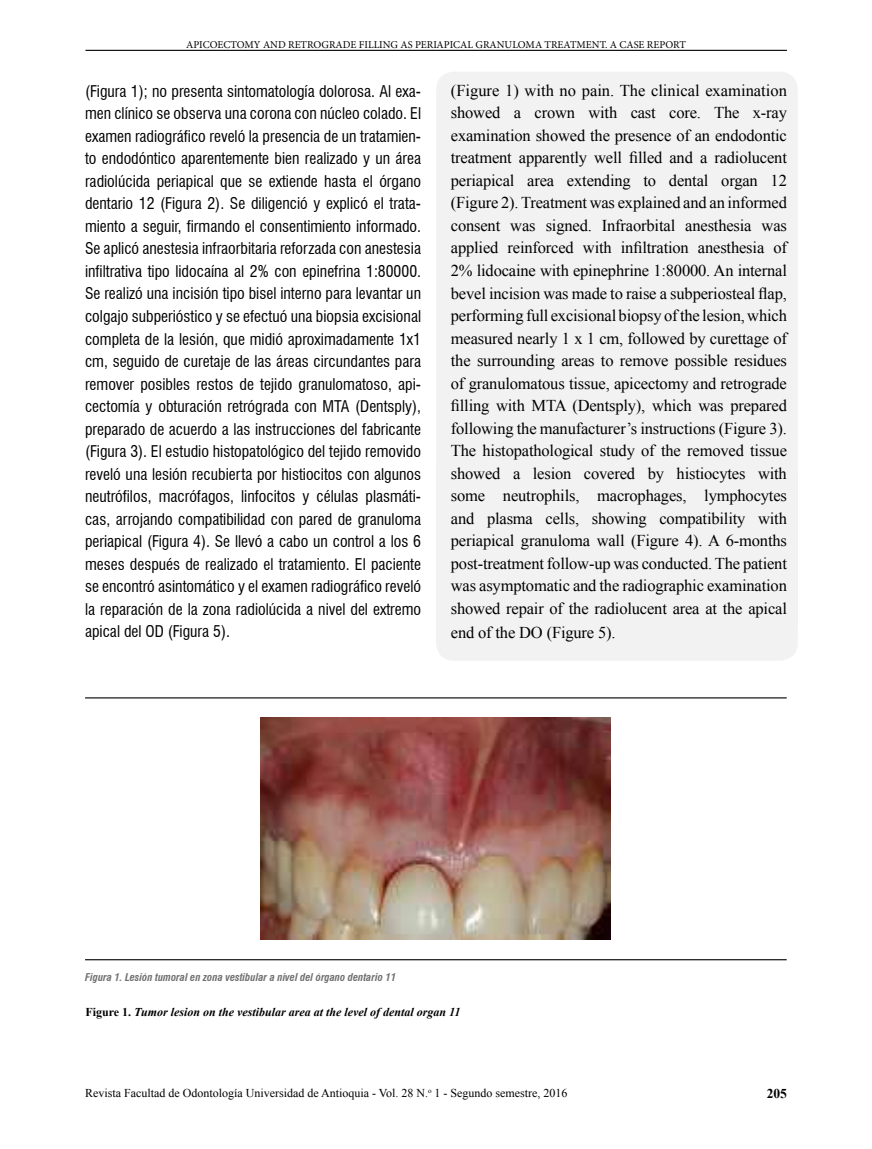
<style>
.page{position:relative;width:872px;height:1149px;background:#fff}
.page>*{position:absolute;margin:0;border:0;box-sizing:border-box;transform-origin:0 0}
.t1{font:16.5px/22.5px "Times New Roman";letter-spacing:-.01em;color:#000;text-align:justify}
.t2{font:condensed 15.75px/22.5px "Swiss 721 BT";color:#000;text-align:justify}
.t3{font:700 13.5px "Times New Roman";color:#000}
.t4{font:12px "Times New Roman";color:#000}
.t5{font:italic 700 12px "Times New Roman";color:#000}
.t6{font:10.5px "Minion Pro";color:#000}
.t7{font:italic 700 condensed 10.5px "Swiss 721 BT";color:#706f6f}
.s1{font-style:normal}
</style>
<div class="page">
<hr style="left:85px;top:50px;width:702px;height:1px;background:#000">
<div style="left:436px;top:72px;width:361px;height:999px;background:#f2f2f2;border-radius:18px"></div>
<div style="left:427px;top:627px;width:387px;height:452px;background:#fff"></div>
<div style="left:436px;top:458px;width:361px;height:202px;background:#f2f2f2;border-radius:18px"></div>
<img style="left:260px;top:717px;width:350px;height:222px">
<hr style="left:85px;top:697px;width:701px;height:1px;background:#000">
<hr style="left:85px;top:958px;width:701px;height:1px;background:#000">
<p class="t6" style="left:186px;top:37px;width:501px">APICOECTOMY AND RETROGRADE FILLING AS PERIAPICAL GRANULOMA TREATMENT. A CASE REPORT</p>
<p class="t2" style="left:85px;top:80px;width:337px">(Figura 1); no presenta sintomatología dolorosa. Al exa&shy;men clínico se observa una corona con núcleo colado. El examen radiográfico reveló la presencia de un tratamien&shy;to endodóntico aparentemente bien realizado y un área radiolúcida periapical que se extiende hasta el órgano dentario 12 (Figura 2). Se diligenció y explicó el trata&shy;miento a seguir, firmando el consentimiento informado.<br>Se aplicó anestesia infraorbitaria reforzada con anestesia infiltrativa tipo lidocaína al 2% con epinefrina 1:80000.<br>Se realizó una incisión tipo bisel interno para levantar un colgajo subperióstico y se efectuó una biopsia excisional completa de la lesión, que midió aproximadamente 1x1 cm, seguido de curetaje de las áreas circundantes para remover posibles restos de tejido granulomatoso, api&shy;cectomía y obturación retrógrada con MTA (Dentsply), preparado de acuerdo a las instrucciones del fabricante (Figura 3). El estudio histopatológico del tejido removido reveló una lesión recubierta por histiocitos con algunos neutrófilos, macrófagos, linfocitos y células plasmáti&shy;cas, arrojando compatibilidad con pared de granuloma periapical (Figura 4). Se llevó a cabo un control a los 6 meses después de realizado el tratamiento. El paciente se encontró asintomático y el examen radiográfico reveló la reparación de la zona radiolúcida a nivel del extremo apical del OD (Figura 5).</p>
<p class="t1" style="left:451px;top:79px;width:337px">(Figure 1) with no pain. The clinical examination showed a crown with cast core. The x-ray examination showed the presence of an endodontic treatment apparently well filled and a radiolucent periapical area extending to dental organ 12 (Figure 2). Treatment was explained and an informed consent was signed. Infraorbital anesthesia was applied reinforced with infiltration anesthesia of 2% lidocaine with epinephrine 1:80000. An internal bevel incision was made to raise a subperiosteal flap, performing full excisional biopsy of the lesion, which measured nearly 1 x 1 cm, followed by curettage of the surrounding areas to remove possible residues of granulomatous tissue, apicectomy and retrograde filling with MTA (Dentsply), which was prepared following the manufacturer’s instructions (Figure 3).<br>The histopathological study of the removed tissue showed a lesion covered by histiocytes with some neutrophils, macrophages, lymphocytes and plasma cells, showing compatibility with periapical granuloma wall (Figure 4). A 6-months post-treatment follow-up was conducted. The patient was asymptomatic and the radiographic examination showed repair of the radiolucent area at the apical</p>
<p class="t1" style="left:451px;top:620px;width:166px">end of the DO (Figure 5).</p>
<p class="t7" style="left:85px;top:970px;width:312px">Figura 1. Lesión tumoral en zona vestibular a nivel del órgano dentario 11</p>
<p class="t5" style="left:85px;top:1003px;width:377px"><span class="s1">Figure 1.</span> Tumor lesion on the vestibular area at the level of dental organ 11</p>
<p class="t4" style="left:85px;top:1084px;width:484px">Revista Facultad de Odontología Universidad de Antioquia - Vol. 28 N.<sup>o</sup> 1 - Segundo semestre, 2016</p>
<p class="t3" style="left:766px;top:1083px;width:22px">205</p>
</div>
